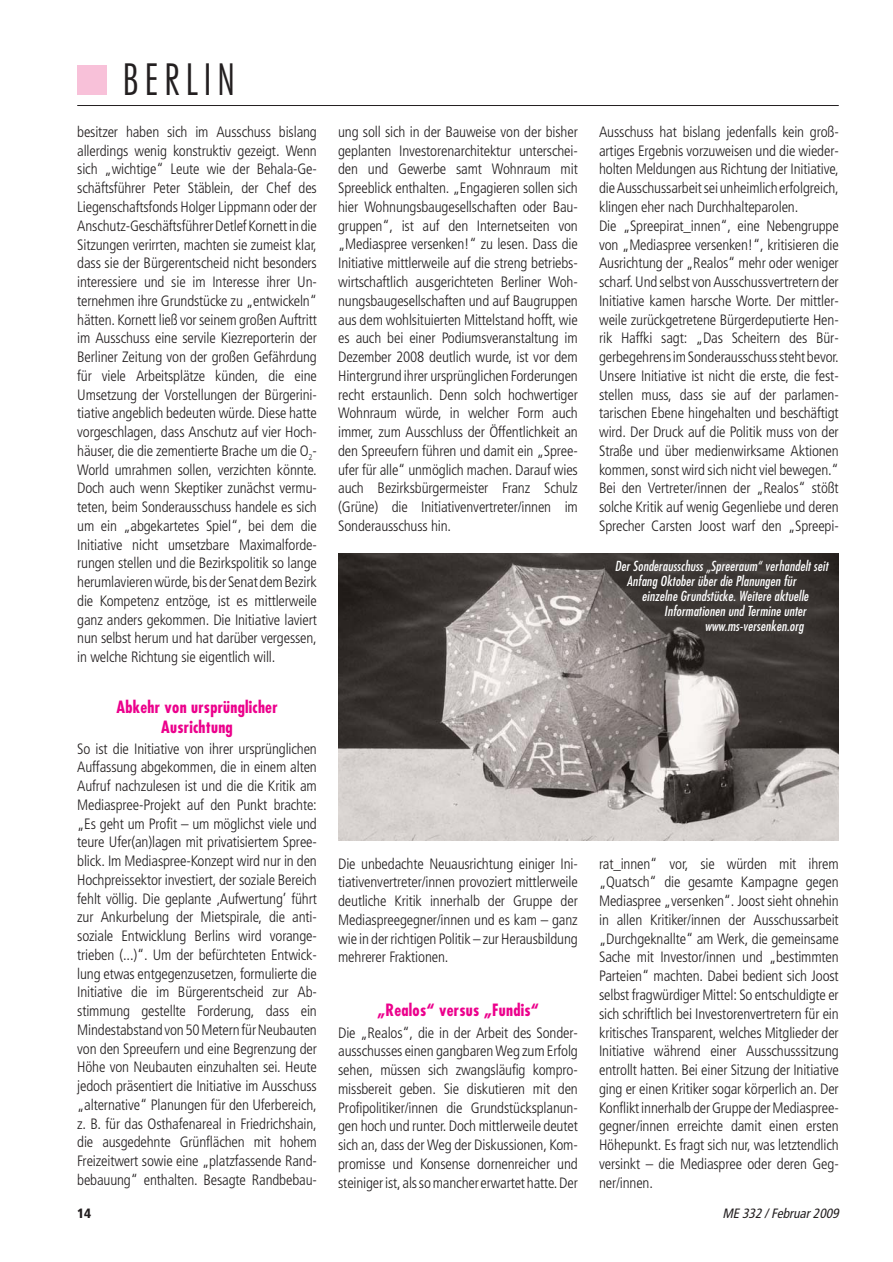
<style>
.page{position:relative;width:893px;height:1262px;background:#fff}
.page>*{position:absolute;margin:0;border:0;box-sizing:border-box;transform-origin:0 0}
.t1{font:300 condensed 42px "Futura";letter-spacing:.15em;color:#231f20;scale:.96 1}
.t2{font:700 condensed 16.5px/19.5px "Futura";letter-spacing:.015em;color:#ec008c;text-align:center}
.t3{font:300 condensed 15px/18.8px "Frutiger";letter-spacing:-.01em;color:#231f20;text-align:justify}
.t4{font:italic condensed 13.5px/15px "Futura";letter-spacing:.01em;color:#fff}
.t5{font:italic condensed 13.5px "Frutiger";color:#231f20}
.t6{font:900 condensed 13.5px "Frutiger";color:#231f20}
</style>
<div class="page">
<div style="left:77px;top:65px;width:30px;height:30px;background:#f8c1d9"></div>
<hr style="left:77px;top:105px;width:761px;height:1px;background:#231f20">
<img style="left:338px;top:553px;width:500px;height:287px">
<h1 class="t1" style="left:123px;top:62px;width:118px">BERLIN</h1>
<p class="t3" style="left:77px;top:124px;width:241px">besitzer haben sich im Ausschuss bislang allerdings wenig konstruktiv gezeigt. Wenn sich „wichtige“ Leute wie der Behala-Ge&shy;schäftsführer Peter Stäblein, der Chef des Liegenschaftsfonds Holger Lippmann oder der Anschutz-Geschäftsführer Detlef Kornett in die Sitzungen verirrten, machten sie zumeist klar, dass sie der Bürgerentscheid nicht besonders interessiere und sie im Interesse ihrer Un&shy;ternehmen ihre Grundstücke zu „entwickeln“ hätten. Kornett ließ vor seinem großen Auftritt im Ausschuss eine servile Kiezreporterin der Berliner Zeitung von der großen Gefährdung für viele Arbeitsplätze künden, die eine Umsetzung der Vorstellungen der Bürgerini&shy;tiative angeblich bedeuten würde. Diese hatte vorgeschlagen, dass Anschutz auf vier Hoch&shy;häuser, die die zementierte Brache um die O<sub>2</sub>- World umrahmen sollen, verzichten könnte.<br>Doch auch wenn Skeptiker zunächst vermu&shy;teten, beim Sonderausschuss handele es sich um ein „abgekartetes Spiel“, bei dem die Initiative nicht umsetzbare Maximalforde&shy;rungen stellen und die Bezirkspolitik so lange herumlavieren würde, bis der Senat dem Bezirk die Kompetenz entzöge, ist es mittlerweile ganz anders gekommen. Die Initiative laviert nun selbst herum und hat darüber vergessen, in welche Richtung sie eigentlich will.</p>
<p class="t2" style="left:117px;top:699px;width:162px">Abkehr von ursprünglicher<br>Ausrichtung</p>
<p class="t3" style="left:77px;top:740px;width:241px">So ist die Initiative von ihrer ursprünglichen Auffassung abgekommen, die in einem alten Aufruf nachzulesen ist und die die Kritik am Mediaspree-Projekt auf den Punkt brachte: „Es geht um Profit – um möglichst viele und teure Ufer(an)lagen mit privatisiertem Spree&shy;blick. Im Mediaspree-Konzept wird nur in den Hochpreissektor investiert, der soziale Bereich fehlt völlig. Die geplante ‚Aufwertung’ führt zur Ankurbelung der Mietspirale, die anti&shy;soziale Entwicklung Berlins wird vorange&shy;trieben (...)“. Um der befürchteten Entwick&shy;lung etwas entgegenzusetzen, formulierte die Initiative die im Bürgerentscheid zur Ab&shy;stimmung gestellte Forderung, dass ein Mindestabstand von 50 Metern für Neubauten von den Spreeufern und eine Begrenzung der Höhe von Neubauten einzuhalten sei. Heute jedoch präsentiert die Initiative im Ausschuss „alternative“ Planungen für den Uferbereich, z. B. für das Osthafenareal in Friedrichshain, die ausgedehnte Grünflächen mit hohem Freizeitwert sowie eine „platzfassende Rand&shy;bebauung“ enthalten. Besagte Randbebau-</p>
<p class="t3" style="left:338px;top:124px;width:241px">ung soll sich in der Bauweise von der bisher geplanten Investorenarchitektur unterschei&shy;den und Gewerbe samt Wohnraum mit Spreeblick enthalten. „Engagieren sollen sich hier Wohnungsbaugesellschaften oder Bau&shy;gruppen“, ist auf den Internetseiten von „Mediaspree versenken!“ zu lesen. Dass die Initiative mittlerweile auf die streng betriebs&shy;wirtschaftlich ausgerichteten Berliner Woh&shy;nungsbaugesellschaften und auf Baugruppen aus dem wohlsituierten Mittelstand hofft, wie es auch bei einer Podiumsveranstaltung im Dezember 2008 deutlich wurde, ist vor dem Hintergrund ihrer ursprünglichen Forderungen recht erstaunlich. Denn solch hochwertiger Wohnraum würde, in welcher Form auch immer, zum Ausschluss der Öffentlichkeit an den Spreeufern führen und damit ein „Spree&shy;ufer für alle“ unmöglich machen. Darauf wies auch Bezirksbürgermeister Franz Schulz (Grüne) die Initiativenvertreter/innen im Sonderausschuss hin.</p>
<p class="t3" style="left:338px;top:855px;width:241px">Die unbedachte Neuausrichtung einiger Ini&shy;tiativenvertreter/innen provoziert mittlerweile deutliche Kritik innerhalb der Gruppe der Mediaspreegegner/innen und es kam – ganz wie in der richtigen Politik – zur Herausbildung mehrerer Fraktionen.</p>
<p class="t2" style="left:377px;top:1001px;width:163px">„Realos“ versus „Fundis“</p>
<p class="t3" style="left:338px;top:1024px;width:241px">Die „Realos“, die in der Arbeit des Sonder&shy;ausschusses einen gangbaren Weg zum Erfolg sehen, müssen sich zwangsläufig kompro&shy;missbereit geben. Sie diskutieren mit den Profipolitiker/innen die Grundstücksplanun&shy;gen hoch und runter. Doch mittlerweile deutet sich an, dass der Weg der Diskussionen, Kom&shy;promisse und Konsense dornenreicher und steiniger ist, als so mancher erwartet hatte. Der</p>
<p class="t3" style="left:599px;top:124px;width:241px;text-align:left">Ausschuss hat bislang jedenfalls kein groß&shy;artiges Ergebnis vorzuweisen und die wieder&shy;holten Meldungen aus Richtung der Initiative, die Ausschussarbeit sei unheimlich erfolgreich, klingen eher nach Durchhalteparolen.<br>Die „Spreepirat_innen“, eine Nebengruppe von „Mediaspree versenken!“, kritisieren die Ausrichtung der „Realos“ mehr oder weniger scharf. Und selbst von Ausschussvertretern der Initiative kamen harsche Worte. Der mittler&shy;weile zurückgetretene Bürgerdeputierte Hen&shy;rik Haffki sagt: „Das Scheitern des Bür&shy;gerbegehrens im Sonderausschuss steht bevor.<br>Unsere Initiative ist nicht die erste, die fest&shy;stellen muss, dass sie auf der parlamen&shy;tarischen Ebene hingehalten und beschäftigt wird. Der Druck auf die Politik muss von der Straße und über medienwirksame Aktionen kommen, sonst wird sich nicht viel bewegen.“ Bei den Vertreter/innen der „Realos“ stößt solche Kritik auf wenig Gegenliebe und deren Sprecher Carsten Joost warf den „Spreepi-</p>
<p class="t4" style="left:626px;top:559px;width:203px;text-indent:-12px">Der Sonderausschuss „Spreeraum“ verhandelt seit<br>Anfang Oktober über die Planungen für</p>
<p class="t4" style="left:641px;top:589px;width:168px">einzelne Grundstücke. Weitere aktuelle</p>
<p class="t4" style="left:664px;top:604px;width:143px">Informationen und Termine unter</p>
<p class="t4" style="left:704px;top:619px;width:100px">www.ms-versenken.org</p>
<p class="t3" style="left:599px;top:855px;width:241px">rat_innen“ vor, sie würden mit ihrem „Quatsch“ die gesamte Kampagne gegen Mediaspree „versenken“. Joost sieht ohnehin in allen Kritiker/innen der Ausschussarbeit „Durchgeknallte“ am Werk, die gemeinsame Sache mit Investor/innen und „bestimmten Parteien“ machten. Dabei bedient sich Joost selbst fragwürdiger Mittel: So entschuldigte er sich schriftlich bei Investorenvertretern für ein kritisches Transparent, welches Mitglieder der Initiative während einer Ausschusssitzung entrollt hatten. Bei einer Sitzung der Initiative ging er einen Kritiker sogar körperlich an. Der Konflikt innerhalb der Gruppe der Mediaspree&shy;gegner/innen erreichte damit einen ersten Höhepunkt. Es fragt sich nur, was letztendlich versinkt – die Mediaspree oder deren Geg&shy;ner/innen.</p>
<p class="t6" style="left:77px;top:1208px;width:15px">14</p>
<p class="t5" style="left:722px;top:1208px;width:120px">ME 332 / Februar2009</p>
</div>
